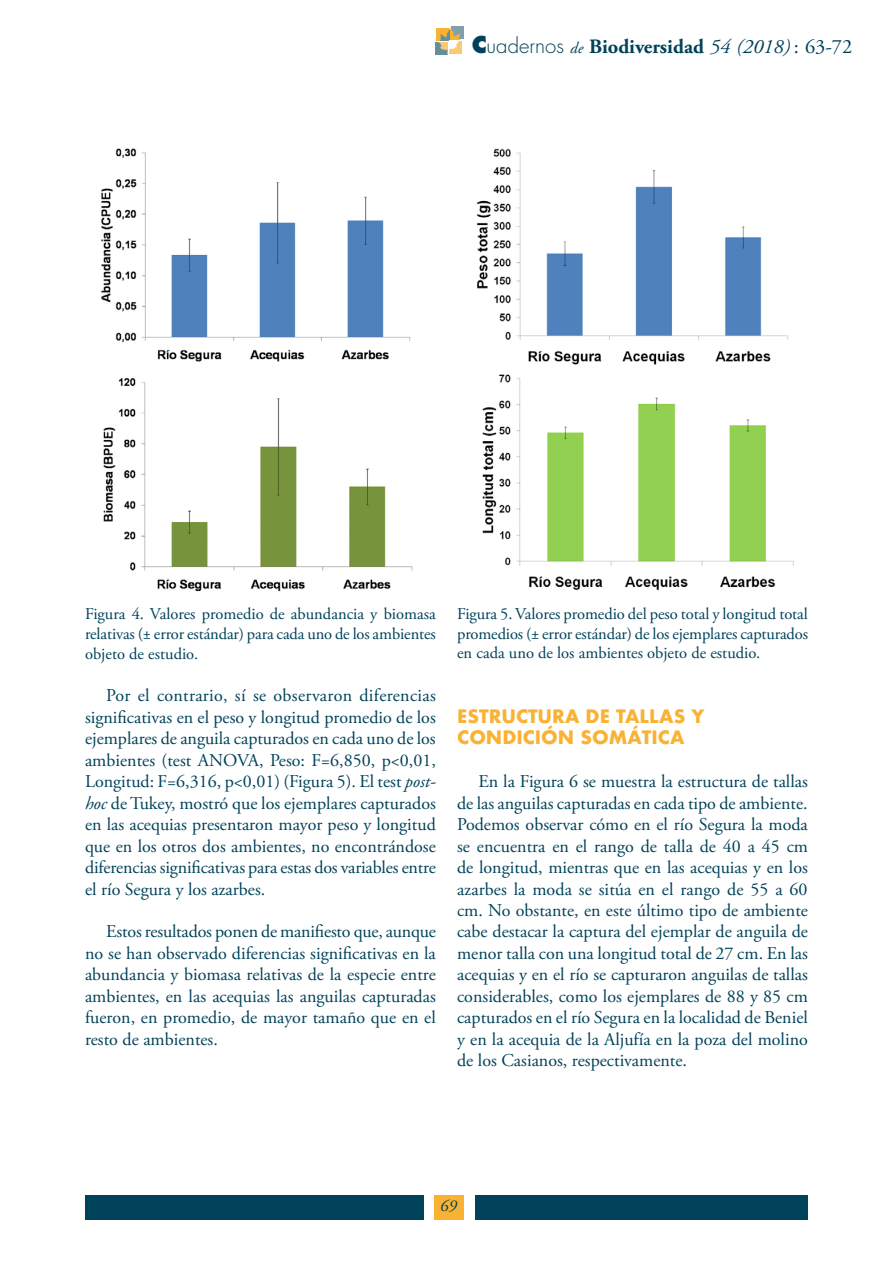
<style>
.page{position:relative;width:893px;height:1263px;background:#fff}
.page>*{position:absolute;margin:0;border:0;box-sizing:border-box;transform-origin:0 0}
.t1{font:700 20.4px "Adobe Garamond Pro";color:#004259}
.t2{font:18px/21.5px "Adobe Garamond Pro";color:#004259;text-align:justify}
.t3{font:700 18px/21.5px "Futura";color:#f9b233}
.t4{font:16.5px/19.8px "Adobe Garamond Pro";letter-spacing:-.005em;color:#004259;text-align:justify}
.t5{font:italic 16.5px "Adobe Garamond Pro";color:#004259}
.s1{font-family:"Futura";font-weight:800;font-size:22.65px}
.s2{font-family:"Futura";font-weight:300}
.s3{font-weight:400;font-style:italic;font-size:15.9px}
.s4{font-weight:400;font-style:italic}
.s5{font-weight:400}
.s6{font-style:italic}
</style>
<div class="page">
<div style="left:437px;top:28px;width:12px;height:13px;background:#f9b233"></div>
<div style="left:451px;top:27px;width:12px;height:12px;background:#80a0ac"></div>
<div style="left:435px;top:42px;width:13px;height:13px;background:#668e9b"></div>
<div style="left:449px;top:41px;width:13px;height:12px;background:#fbc970"></div>
<svg style="left:438px;top:27px;width:22px;height:28px"></svg>
<div style="left:86px;top:1195px;width:338px;height:25px;background:#004259"></div>
<div style="left:475px;top:1195px;width:333px;height:25px;background:#004259"></div>
<div style="left:435px;top:1195px;width:29px;height:25px;background:#f9b233"></div>
<img style="left:101px;top:148px;width:312px;height:444px">
<img style="left:477px;top:148px;width:317px;height:443px">
<p class="t1" style="left:472px;top:34px;width:382px"><span class="s1">C</span><span class="s2">uadernos</span> <span class="s3">de</span> Biodiversidad <span class="s4">54 (2018)</span> <span class="s5">: 63-72</span></p>
<p class="t4" style="left:85px;top:604px;width:352px">Figura 4. Valores promedio de abundancia y biomasa relativas (± error estándar) para cada uno de los ambientes objeto de estudio.</p>
<p class="t2" style="left:85px;top:686px;width:352px;text-indent:21px">Por el contrario, sí se observaron diferencias significativas en el peso y longitud promedio de los ejemplares de anguila capturados en cada uno de los ambientes (test ANOVA, Peso: F=6,850, p&lt;0,01, Longitud: F=6,316, p&lt;0,01) (Figura 5). El test <span class="s6">post&shy;hoc</span> de Tukey, mostró que los ejemplares capturados en las acequias presentaron mayor peso y longitud que en los otros dos ambientes, no encontrándose diferencias significativas para estas dos variables entre el río Segura y los azarbes.</p>
<p class="t2" style="left:85px;top:922px;width:353px;text-indent:21px">Estos resultados ponen de manifiesto que, aunque no se han observado diferencias significativas en la abundancia y biomasa relativas de la especie entre ambientes, en las acequias las anguilas capturadas fueron, en promedio, de mayor tamaño que en el resto de ambientes.</p>
<p class="t4" style="left:457px;top:604px;width:352px">Figura 5. Valores promedio del peso total y longitud total promedios (± error estándar) de los ejemplares capturados en cada uno de los ambientes objeto de estudio.</p>
<p class="t3" style="left:457px;top:705px;width:249px">ESTRUCTURA DE TALLAS Y<br>CONDICIÓN SOMÁTICA</p>
<p class="t2" style="left:457px;top:771px;width:353px;text-indent:21px">En la Figura 6 se muestra la estructura de tallas de las anguilas capturadas en cada tipo de ambiente.<br>Podemos observar cómo en el río Segura la moda se encuentra en el rango de talla de 40 a 45 cm de longitud, mientras que en las acequias y en los azarbes la moda se sitúa en el rango de 55 a 60 cm. No obstante, en este último tipo de ambiente cabe destacar la captura del ejemplar de anguila de menor talla con una longitud total de 27 cm. En las acequias y en el río se capturaron anguilas de tallas considerables, como los ejemplares de 88 y 85 cm capturados en el río Segura en la localidad de Beniel y en la acequia de la Aljufía en la poza del molino de los Casianos, respectivamente.</p>
<p class="t5" style="left:440px;top:1195px;width:18px">69</p>
</div>
